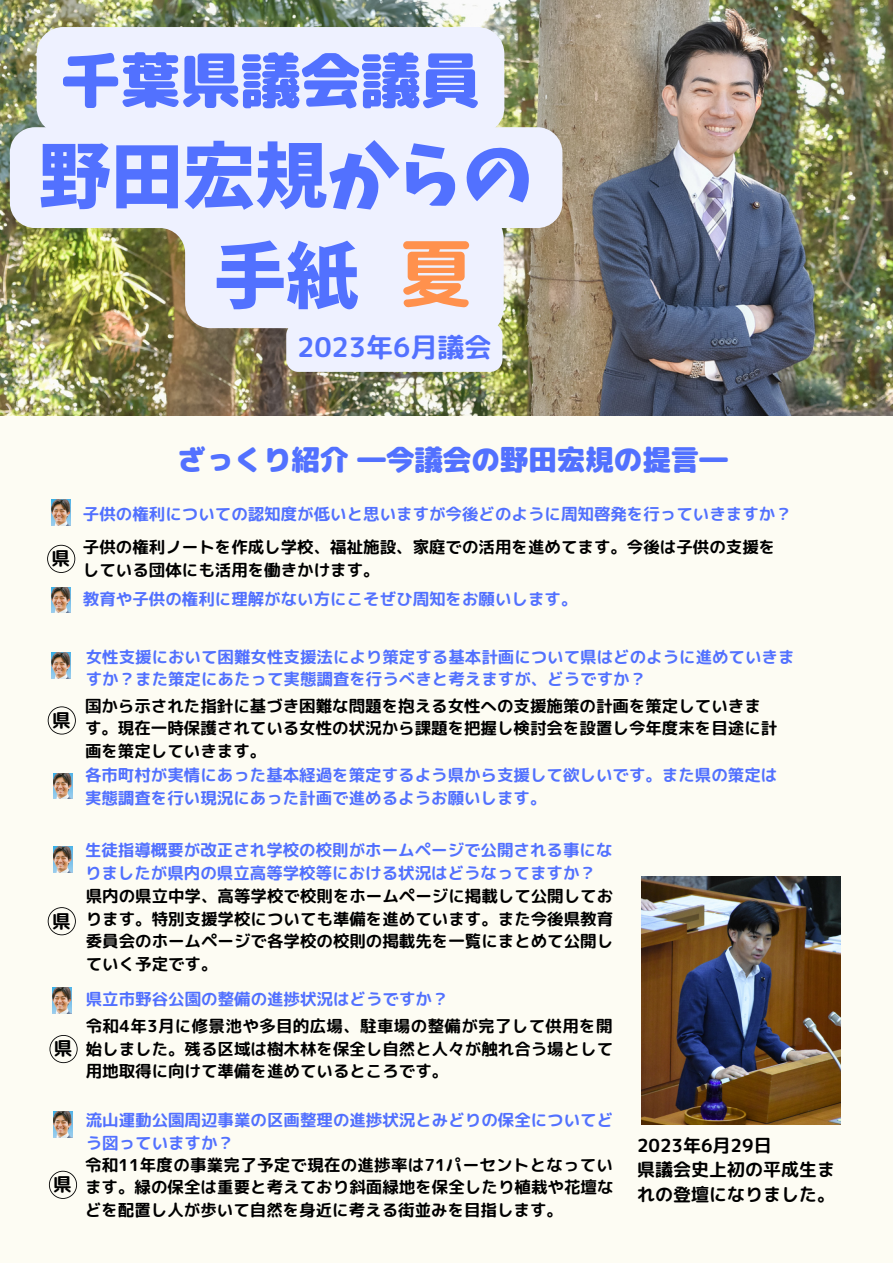
<style>
.page{position:relative;width:893px;height:1264px;background:#fff}
.page>*{position:absolute;margin:0;border:0;box-sizing:border-box;transform-origin:0 0}
.t1{font:75px "rounded mplus 1 p bold";color:#ff914d}
.t2{font:72.15px "Keifont";color:#5271ff}
.t3{font:60px "rounded mplus 1 p black";color:#5271ff}
.t4{font:28.5px "rounded mplus 1 p black";color:#5271ff}
.t5{font:27px "rounded mplus 1 p bold";color:#5271ff}
.t6{font:18.6px "rounded mplus 1 p bold";color:#000}
.t7{font:18px/24.8px "rounded mplus 1 p bold";color:#000}
.t8{font:16.5px/22.5px "rounded mplus 1 p bold";color:#000;text-align:justify}
.t9{font:16.5px/22.5px "rounded mplus 1 p bold";color:#5271ff}
</style>
<div class="page">
<div style="left:0;top:0;width:892px;height:1262px;background:#fdfcf3"></div>
<img style="left:641px;top:876px;width:199px;height:248px">
<img style="left:51px;top:500px;width:19px;height:26px">
<img style="left:0;top:1px;width:892px;height:415px">
<img style="left:51px;top:587px;width:19px;height:26px">
<img style="left:51px;top:653px;width:19px;height:26px">
<img style="left:53px;top:773px;width:19px;height:25px">
<img style="left:53px;top:846px;width:19px;height:26px">
<img style="left:53px;top:987px;width:19px;height:26px">
<img style="left:53px;top:1111px;width:19px;height:26px">
<svg style="left:47px;top:545px;width:28px;height:28px"></svg>
<div style="left:37px;top:27px;width:467px;height:107px;background:#eef1ff;border-radius:27px"></div>
<img style="left:10px;top:127px;width:552px;height:201px">
<div style="left:286px;top:206px;width:217px;height:166px;background:#eef1ff"></div>
<svg style="left:49px;top:1170px;width:28px;height:28px"></svg>
<svg style="left:49px;top:1035px;width:29px;height:28px"></svg>
<svg style="left:48px;top:907px;width:28px;height:28px"></svg>
<svg style="left:48px;top:706px;width:28px;height:28px"></svg>
<p class="t3" style="left:61px;top:37px;width:421px">千葉県議会議員</p>
<p class="t2" style="left:39px;top:140px;width:496px">野田宏規からの</p>
<p class="t2" style="left:214px;top:240px;width:146px">手紙</p>
<p class="t1" style="left:398px;top:220px;width:76px">夏</p>
<p class="t5" style="left:297px;top:328px;width:196px">2023年6月議会</p>
<p class="t4" style="left:178px;top:439px;width:551px">ざっくり紹介 ―今議会の野田宏規の提言―</p>
<p class="t9" style="left:83px;top:502px;width:710px">子供の権利についての認知度が低いと思いますが今後どのように周知啓発を行っていきますか？</p>
<p class="t6" style="left:51px;top:545px;width:20px">県</p>
<p class="t8" style="left:83px;top:536px;width:693px">子供の権利ノートを作成し学校、福祉施設、家庭での活用を進めてます。今後は子供の支援をしている団体にも活用を働きかけます。</p>
<p class="t9" style="left:83px;top:587px;width:496px">教育や子供の権利に理解がない方にこそぜひ周知をお願いします。</p>
<p class="t6" style="left:52px;top:706px;width:20px">県</p>
<p class="t9" style="left:86px;top:645px;width:710px">女性支援において困難女性支援法により策定する基本計画について県はどのように進めていきますか？また策定にあたって実態調査を行うべきと考えますが、どうですか？</p>
<p class="t8" style="left:85px;top:694px;width:693px;text-align:left">国から示された指針に基づき困難な問題を抱える女性への支援施策の計画を策定していきます。現在一時保護されている女性の状況から課題を把握し検討会を設置し今年度末を目途に計画を策定していきます。</p>
<p class="t9" style="left:85px;top:763px;width:693px">各市町村が実情にあった基本経過を策定するよう県から支援して欲しいです。また県の策定は実態調査を行い現況にあった計画で進めるようお願いします。</p>
<p class="t6" style="left:52px;top:907px;width:20px">県</p>
<p class="t6" style="left:54px;top:1035px;width:20px">県</p>
<p class="t6" style="left:53px;top:1171px;width:20px">県</p>
<p class="t9" style="left:85px;top:838px;width:529px">生徒指導概要が改正され学校の校則がホームページで公開される事になりましたが県内の県立高等学校等における状況はどうなってますか？</p>
<p class="t8" style="left:86px;top:884px;width:529px">県内の県立中学、高等学校で校則をホームページに掲載して公開しております。特別支援学校についても準備を進めています。また今後県教育委員会のホームページで各学校の校則の掲載先を一覧にまとめて公開していく予定です。</p>
<p class="t9" style="left:86px;top:987px;width:364px">県立市野谷公園の整備の進捗状況はどうですか？</p>
<p class="t8" style="left:86px;top:1014px;width:529px">令和4年3月に修景池や多目的広場、駐車場の整備が完了して供用を開始しました。残る区域は樹木林を保全し自然と人々が触れ合う場として用地取得に向けて準備を進めているところです。</p>
<p class="t9" style="left:86px;top:1108px;width:529px">流山運動公園周辺事業の区画整理の進捗状況とみどりの保全についてどう図っていますか？</p>
<p class="t8" style="left:85px;top:1153px;width:530px">令和11年度の事業完了予定で現在の進捗率は71パーセントとなっています。緑の保全は重要と考えており斜面緑地を保全したり植栽や花壇などを配置し人が歩いて自然を身近に考える街並みを目指します。</p>
<p class="t7" style="left:637px;top:1132px;width:136px">2023年6月29日</p>
<p class="t7" style="left:637px;top:1157px;width:199px">県議会史上初の平成生まれの登壇になりました。</p>
</div>
